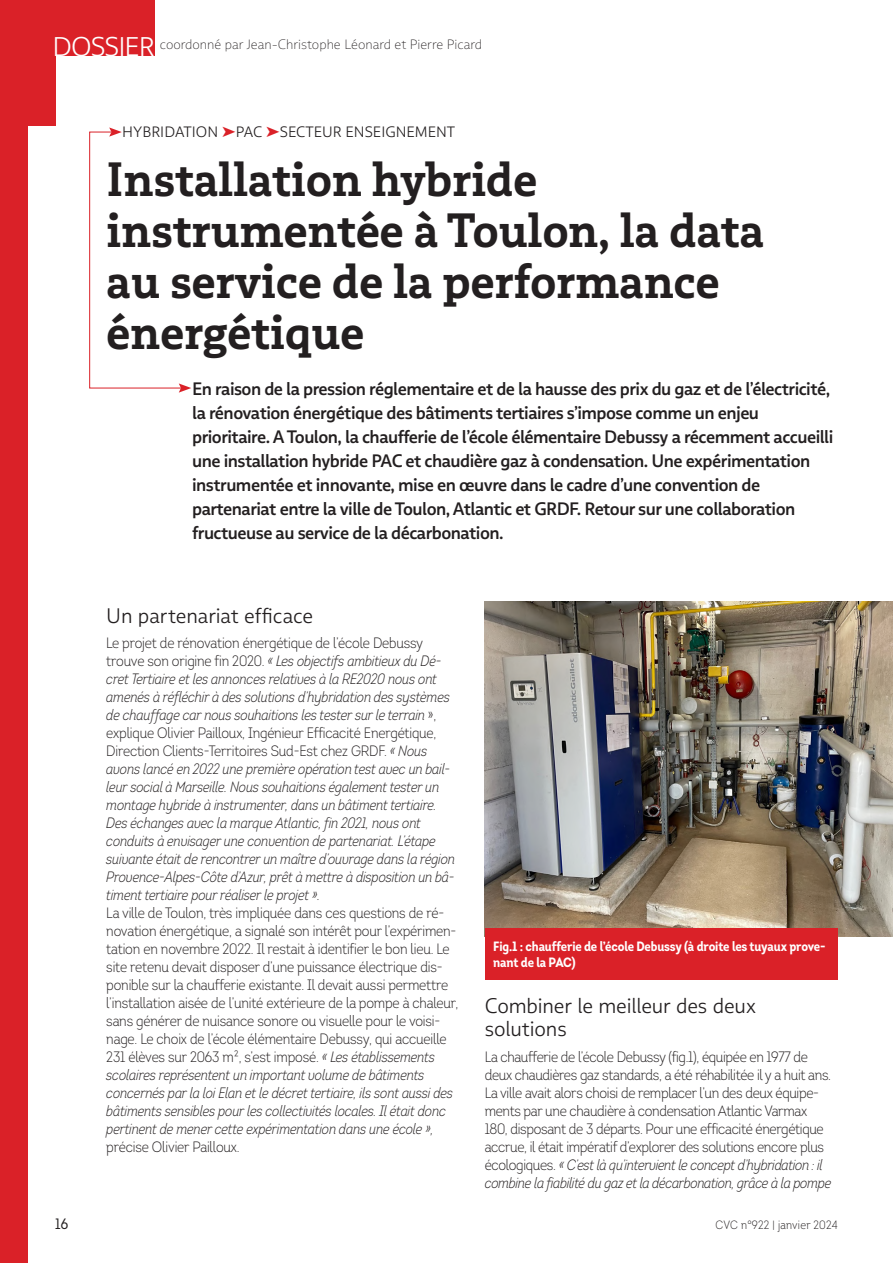
<style>
.page{position:relative;width:893px;height:1263px;background:#fff}
.page>*{position:absolute;margin:0;border:0;box-sizing:border-box;transform-origin:0 0}
.TITRE_DOS{font:700 48px/51px "Multiple Slab Pro";letter-spacing:-.01em;color:#231f20}
.INTER_DOS{font:300 21px/22.5px "Multiple Sans Pro";letter-spacing:-.005em;color:#231f20}
.CHAPO_DOS{font:600 18px/24px "Multiple Sans Pro";letter-spacing:-.03em;color:#231f20}
.TEXTE_COURANT{font:300 15px/18px "Intro Cond";letter-spacing:-.015em;color:#231f20}
.TEXTE_COURANT-2{font:italic 300 15px/18px "Intro Cond";letter-spacing:-.01em;color:#231f20}
.t1{font:300 15px "Multiple Sans Pro";color:#231f20}
.t2{font:15px "Intro Cond";color:#231f20}
.LEGENDE{font:700 13.5px/16.5px "Intro Cond";letter-spacing:-.01em;color:#fff}
.t3{font:200 13.5px "Multiple Sans Pro";color:#231f20}
.t4{font:300 12px "Intro Cond";letter-spacing:.02em;color:#231f20}
.s1{font-weight:300;font-size:27px;color:#fff}
.s2{color:#da2128}
.s3{font-style:normal}
.s4{font-style:italic}
</style>
<div class="page">
<div style="left:0;top:55px;width:28px;height:1208px;background:#da2128"></div>
<div style="left:0;top:0;width:155px;height:55px;background:#da2128"></div>
<div style="left:0;top:55px;width:55px;height:71px;background:#da2128"></div>
<svg style="left:89px;top:127px;width:102px;height:266px"></svg>
<img style="left:485px;top:602px;width:408px;height:334px">
<div style="left:485px;top:928px;width:353px;height:52px;background:#da2128"></div>
<p class="t3" style="left:53px;top:37px;width:431px"><span class="s1">DOSSIER</span> coordonné par Jean-Christophe Léonard et Pierre Picard</p>
<p class="t1" style="left:122px;top:123px;width:335px">HYBRIDATION <span class="s2">➤</span>PAC <span class="s2">➤</span>SECTEUR ENSEIGNEMENT</p>
<p class="TITRE_DOS" style="left:106px;top:154px;width:660px">Installation hybride instrumentée à Toulon, la data au service de la performance énergétique</p>
<p class="CHAPO_DOS" style="left:192px;top:377px;width:643px">En raison de la pression réglementaire et de la hausse des prix du gaz et de l’électricité, la rénovation énergétique des bâtiments tertiaires s’impose comme un enjeu prioritaire. A Toulon, la chaufferie de l’école élémentaire Debussy a récemment accueilli une installation hybride PAC et chaudière gaz à condensation. Une expérimentation instrumentée et innovante, mise en œuvre dans le cadre d’une convention de partenariat entre la ville de Toulon, Atlantic et GRDF. Retour sur une collaboration fructueuse au service de la décarbonation.</p>
<p class="INTER_DOS" style="left:106px;top:604px;width:208px">Un partenariat efficace</p>
<p class="TEXTE_COURANT-2" style="left:106px;top:634px;width:350px"><span class="s3">Le projet de rénovation énergétique de l’école Debussy trouve son origine fin 2020.</span> « Les objectifs ambitieux du Dé&shy;cret Tertiaire et les annonces relatives à la RE2020 nous ont amenés à réfléchir à des solutions d’hybridation des systèmes de chauffage car nous souhaitions les tester sur le terrain <span class="s3">», explique Olivier Pailloux, Ingénieur Efficacité Energétique, Direction Clients-Territoires Sud-Est chez GRDF.</span> « Nous avons lancé en 2022 une première opération test avec un bail&shy;leur social à Marseille. Nous souhaitions également tester un montage hybride à instrumenter, dans un bâtiment tertiaire.<br>Des échanges avec la marque Atlantic, fin 2021, nous ont conduits à envisager une convention de partenariat. L’étape suivante était de rencontrer un maître d’ouvrage dans la région Provence-Alpes-Côte d’Azur, prêt à mettre à disposition un bâ&shy;timent tertiaire pour réaliser le projet ».</p>
<p class="TEXTE_COURANT" style="left:106px;top:904px;width:354px">La ville de Toulon, très impliquée dans ces questions de ré&shy;novation énergétique, a signalé son intérêt pour l’expérimen&shy;tation en novembre 2022. Il restait à identifier le bon lieu. Le site retenu devait disposer d’une puissance électrique dis&shy;ponible sur la chaufferie existante. Il devait aussi permettre l’installation aisée de l’unité extérieure de la pompe à chaleur, sans générer de nuisance sonore ou visuelle pour le voisi&shy;nage. Le choix de l’école élémentaire Debussy, qui accueille 231 élèves sur 2063 m², s’est imposé. <span class="s4">« Les établissements scolaires représentent un important volume de bâtiments concernés par la loi Elan et le décret tertiaire, ils sont aussi des bâtiments sensibles pour les collectivités locales. Il était donc pertinent de mener cette expérimentation dans une école », </span>précise Olivier Pailloux.</p>
<p class="LEGENDE" style="left:493px;top:938px;width:334px">Fig.1 : chaufferie de l’école Debussy (à droite les tuyaux prove&shy;nant de la PAC)</p>
<p class="INTER_DOS" style="left:485px;top:995px;width:273px">Combiner le meilleur des deux solutions</p>
<p class="TEXTE_COURANT" style="left:485px;top:1048px;width:348px">La chaufferie de l’école Debussy (fig.1), équipée en 1977 de deux chaudières gaz standards, a été réhabilitée il y a huit ans.<br>La ville avait alors choisi de remplacer l’un des deux équipe&shy;ments par une chaudière à condensation Atlantic Varmax 180, disposant de 3 départs. Pour une efficacité énergétique accrue, il était impératif d’explorer des solutions encore plus écologiques. <span class="s4">« C’est là qu’intervient le concept d’hybridation : il combine la fiabilité du gaz et la décarbonation, grâce à la pompe</span></p>
<p class="t2" style="left:55px;top:1215px;width:14px">16</p>
<p class="t4" style="left:716px;top:1217px;width:124px">CVC n°922 | janvier 2024</p>
</div>
